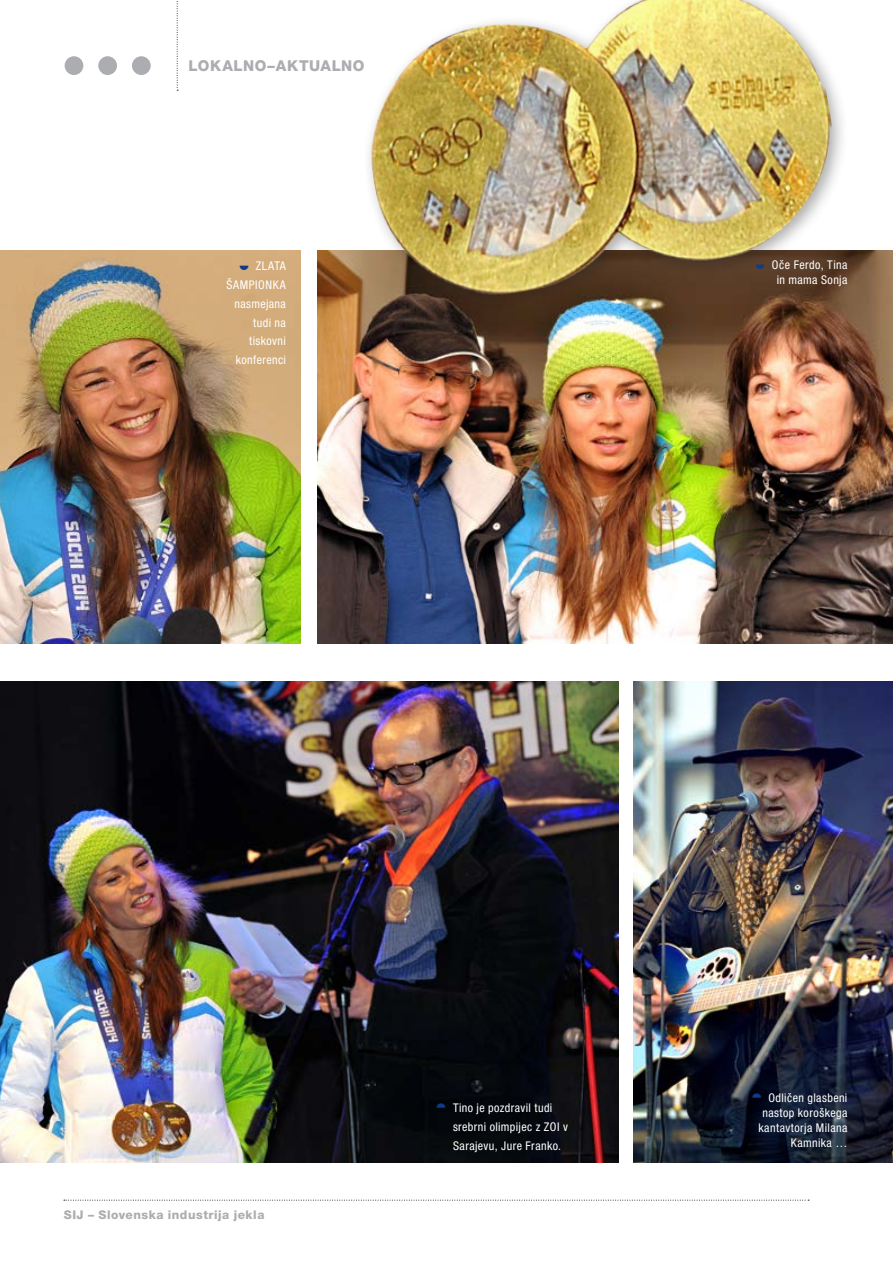
<style>
.page{position:relative;width:893px;height:1263px;background:#fff}
.page>*{position:absolute;margin:0;border:0;box-sizing:border-box;transform-origin:0 0}
.t1{font:800 15px "Helvetica Neue LT Pro";letter-spacing:.04em;color:#acadb1}
.t2{font:condensed 12px/18.8px "Helvetica Neue LT Pro";letter-spacing:.035em;color:#fff;text-align:right}
.t3{font:800 12px "Helvetica Neue LT Pro";letter-spacing:.045em;color:#acadb1}
.s1{color:#103b8a}
</style>
<div class="page">
<svg style="left:64px;top:1200px;width:745px;height:1px"></svg>
<div style="left:65px;top:56px;width:18px;height:19px;background:#acadb1;border-radius:50%"></div>
<div style="left:98px;top:56px;width:19px;height:19px;background:#acadb1;border-radius:50%"></div>
<div style="left:132px;top:56px;width:19px;height:19px;background:#acadb1;border-radius:50%"></div>
<svg style="left:177px;top:1px;width:1px;height:90px"></svg>
<img style="left:634px;top:681px;width:259px;height:481px">
<img style="left:0;top:681px;width:618px;height:481px">
<img style="left:317px;top:250px;width:576px;height:394px">
<img style="left:0;top:250px;width:300px;height:394px">
<img style="left:351px;top:0;width:499px;height:313px">
<svg style="left:752px;top:1093px;width:9px;height:4px"></svg>
<svg style="left:437px;top:1103px;width:9px;height:5px"></svg>
<p class="t1" style="left:188px;top:57px;width:178px">LOKALNO–AKTUALNO</p>
<p class="t2" style="left:226px;top:256px;width:61px"><span class="s1">•</span> ZLATA<br>ŠAMPIONKA nasmejana tudi na tiskovni konferenci</p>
<p class="t2" style="left:755px;top:257px;width:94px;line-height:15px"><span class="s1">•</span> Oče Ferdo, Tina in mama Sonja</p>
<p class="t3" style="left:64px;top:1207px;width:202px">SIJ – Slovenska industrija jekla</p>
<p class="t2" style="left:453px;top:1098px;width:116px;text-align:left">Tino je pozdravil tudi srebrni olimpijec z ZOI v<br>Sarajevu, Jure Franko.</p>
<p class="t2" style="left:758px;top:1090px;width:91px;line-height:15px">Odličen glasbeni nastop koroškega kantavtorja Milana<br>Kamnika …</p>
</div>
